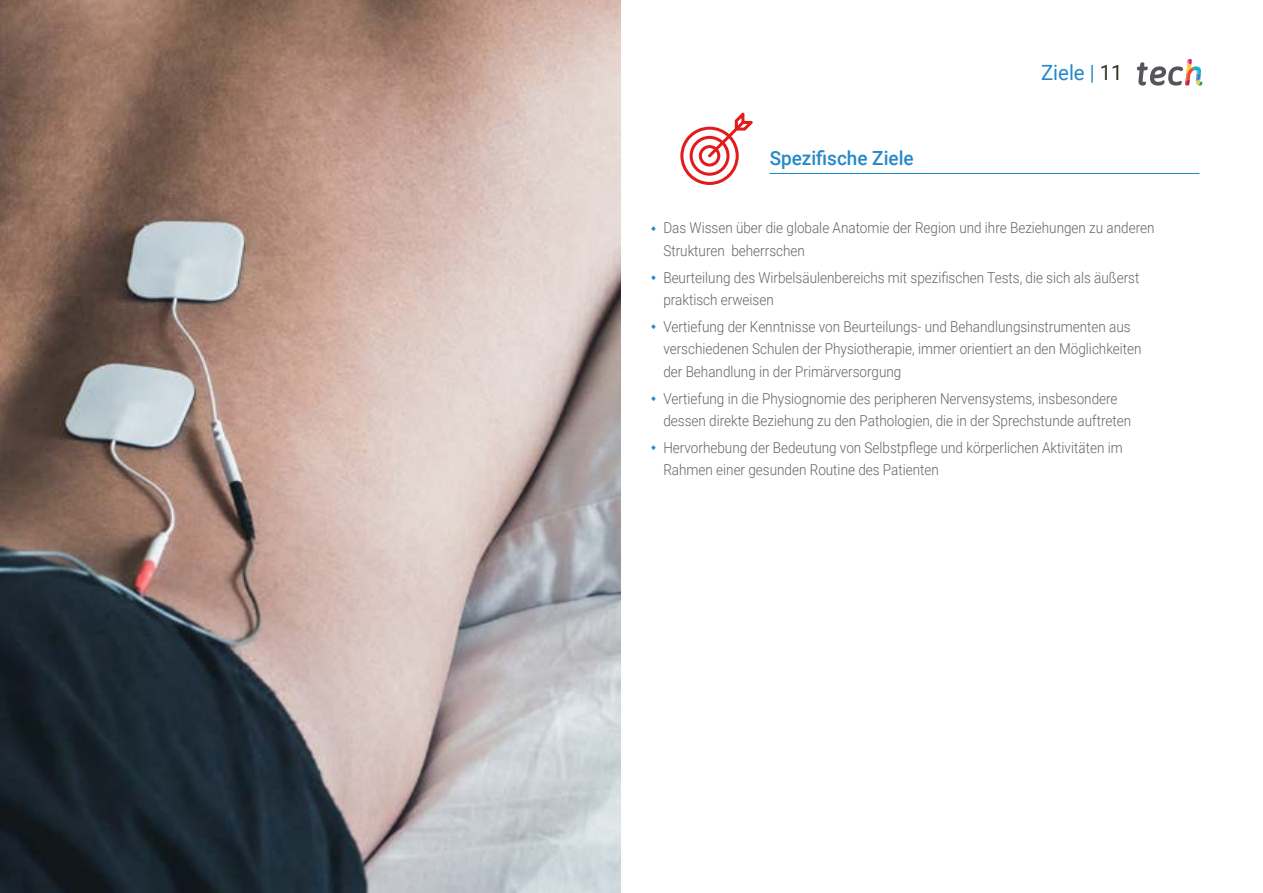
<style>
.page{position:relative;width:1263px;height:893px;background:#fff}
.page>*{position:absolute;margin:0;border:0;box-sizing:border-box;transform-origin:0 0}
.t1{font:21px "Roboto";color:#2488c9}
.t2{font:500 19.5px "Roboto";color:#2488c9}
.t3{font:300 15px/22.5px "Roboto";color:#61646a;scale:.9 1}
.s1{color:#312e20}
</style>
<div class="page">
<svg style="left:680px;top:113px;width:73px;height:72px"></svg>
<hr style="left:770px;top:173px;width:429px;height:1px;background:#2488c9">
<img style="left:0;top:0;width:621px;height:893px">
<svg style="left:1137px;top:59px;width:65px;height:27px"></svg>
<h2 class="t2" style="left:770px;top:144px;width:145px">Spezifische Ziele</h2>
<h1 class="t1" style="left:1041px;top:57px;width:83px">Ziele | <span class="s1">11</span></h1>
<p class="t3" style="left:663px;top:216px;width:547px">Das Wissen über die globale Anatomie der Region und ihre Beziehungen zu anderen<br>Strukturen beherrschen</p>
<p class="t3" style="left:663px;top:266px;width:530px">Beurteilung des Wirbelsäulenbereichs mit spezifischen Tests, die sich als äußerst praktisch erweisen</p>
<p class="t3" style="left:663px;top:315px;width:533px">Vertiefung der Kenntnisse von Beurteilungs- und Behandlungsinstrumenten aus verschiedenen Schulen der Physiotherapie, immer orientiert an den Möglichkeiten der Behandlung in der Primärversorgung</p>
<p class="t3" style="left:663px;top:387px;width:521px">Vertiefung in die Physiognomie des peripheren Nervensystems, insbesondere dessen direkte Beziehung zu den Pathologien, die in der Sprechstunde auftreten</p>
<p class="t3" style="left:663px;top:436px;width:512px">Hervorhebung der Bedeutung von Selbstpflege und körperlichen Aktivitäten im<br>Rahmen einer gesunden Routine des Patienten</p>
</div>
